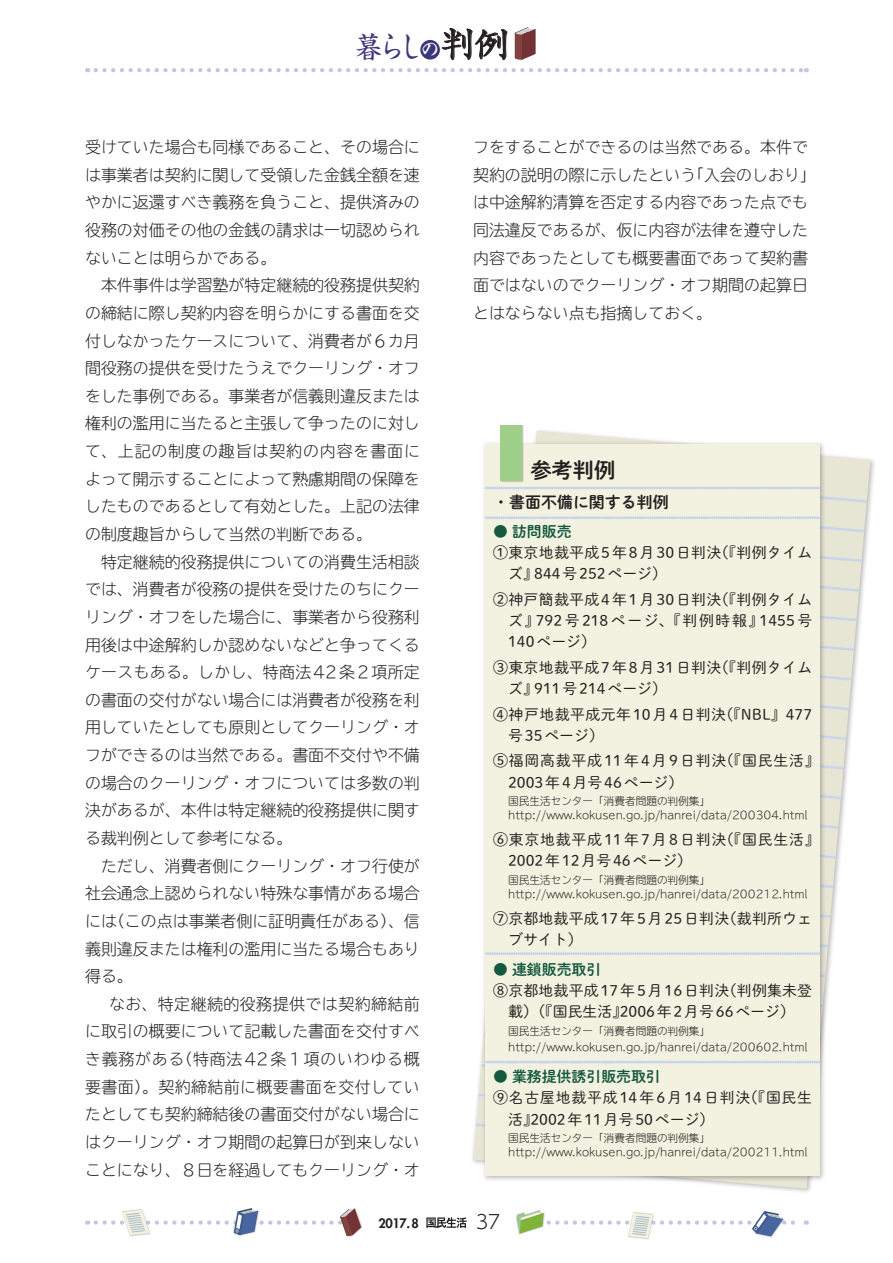
<style>
.page{position:relative;width:893px;height:1263px;background:#fff}
.page>*{position:absolute;margin:0;border:0;box-sizing:border-box;transform-origin:0 0}
.t1{font:31.95px "Sei Kai CB1 Std";color:#3b377b}
.t2{font:21.3px "Shuei M Go Std B";color:#231f20}
.t3{font:300 19.2px "UD Shin Go C Oniz Pr 6 N";color:#231f20}
.t4{font:300 15.9px/27.6px "TBUDR Go Std Super";color:#231f20;text-align:justify}
.t5{font:15.9px "Shuei M Go Std B";color:#231f20}
.t6{font:14.85px/21.3px "Shuei M Go Std L";letter-spacing:.02em;color:#231f20}
.t7{font:14.85px/21.3px "Shuei M Go Std L";letter-spacing:.055em;color:#231f20}
.t8{font:14.85px/21.3px "Shuei M Go Std L";letter-spacing:.05em;color:#231f20}
.t9{font:14.85px "Shuei M Go Std B";color:#145940}
.t10{font:800 12.75px "Futura Std";color:#231f20}
.t11{font:300 10.65px/13.8px "TBUDR Go Std Super";color:#231f20}
.s1{font-size:28.8px}
.s2{font-size:21.15px;color:#fff}
.s3{font-size:34.05px;color:#231f20}
.s4{font-size:35.1px;color:#231f20}
</style>
<div class="page">
<svg style="left:426px;top:1217px;width:41px;height:11px"></svg>
<svg style="left:96px;top:27px;width:711px;height:45px"></svg>
<div style="left:627px;top:1211px;width:27px;height:28px;background:#231f20;opacity:.3"></div>
<div style="left:515px;top:1209px;width:30px;height:26px;background:#231f20;opacity:.3"></div>
<svg style="left:517px;top:1210px;width:290px;height:28px"></svg>
<div style="left:339px;top:1207px;width:23px;height:30px;background:#231f20;opacity:.3"></div>
<svg style="left:96px;top:1208px;width:265px;height:29px"></svg>
<svg style="left:473px;top:431px;width:397px;height:758px"></svg>
<div style="left:485px;top:444px;width:335px;height:732px;background:#f3f1df"></div>
<div style="left:500px;top:425px;width:24px;height:58px;background:#231f20;opacity:.3"></div>
<div style="left:501px;top:425px;width:21px;height:55px;background:#9fd08a"></div>
<svg style="left:476px;top:471px;width:391px;height:684px"></svg>
<h1 class="t1" style="left:354px;top:23px;width:157px"><span class="s1">暮</span>らし<span class="s2">の</span><span class="s3">判</span><span class="s4">例</span></h1>
<p class="t4" style="left:85px;top:133px;width:336px">受けていた場合も同様であること、その場合には事業者は契約に関して受領した金銭全額を速やかに返還すべき義務を負うこと、提供済みの役務の対価その他の金銭の請求は一切認められないことは明らかである｡</p>
<p class="t4" style="left:85px;top:271px;width:336px;text-indent:16px">本件事件は学習塾が特定継続的役務提供契約の締結に際し契約内容を明らかにする書面を交付しなかったケースについて、消費者が６カ月間役務の提供を受けたうえでクーリング・オフをした事例である。事業者が信義則違反または権利の濫用に当たると主張して争ったのに対して、上記の制度の趣旨は契約の内容を書面によって開示することによって熟慮期間の保障をしたものであるとして有効とした｡上記の法律の制度趣旨からして当然の判断である｡</p>
<p class="t4" style="left:85px;top:547px;width:336px;text-indent:16px">特定継続的役務提供についての消費生活相談では、消費者が役務の提供を受けたのちにクーリング・オフをした場合に、事業者から役務利用後は中途解約しか認めないなどと争ってくるケースもある｡しかし、特商法 42条２項所定の書面の交付がない場合には消費者が役務を利用していたとしても原則としてクーリング・オフができるのは当然である｡書面不交付や不備の場合のクーリング・オフについては多数の判決があるが、本件は特定継続的役務提供に関する裁判例として参考になる｡</p>
<p class="t4" style="left:85px;top:851px;width:336px;text-indent:16px">ただし、消費者側にクーリング・オフ行使が社会通念上認められない特殊な事情がある場合には（この点は事業者側に証明責任がある）、信義則違反または権利の濫用に当たる場合もあり得る｡</p>
<p class="t4" style="left:85px;top:989px;width:336px;text-indent:24px">なお、特定継続的役務提供では契約締結前に取引の概要について記載した書面を交付すべき義務がある（特商法42条１項のいわゆる概要書面）。契約締結前に概要書面を交付していたとしても契約締結後の書面交付がない場合にはクーリング・オフ期間の起算日が到来しないことになり、８日を経過してもクーリング・オ</p>
<p class="t4" style="left:473px;top:133px;width:336px">フをすることができるのは当然である｡本件で契約の説明の際に示したという｢入会のしおり｣は中途解約清算を否定する内容であった点でも同法違反であるが、仮に内容が法律を遵守した内容であったとしても概要書面であって契約書面ではないのでクーリング・オフ期間の起算日とはならない点も指摘しておく｡</p>
<h2 class="t2" style="left:530px;top:454px;width:87px">参考判例</h2>
<p class="t5" style="left:493px;top:491px;width:177px">・書面不備に関する判例</p>
<p class="t9" style="left:493px;top:520px;width:80px">● 訪問販売</p>
<p class="t6" style="left:508px;top:541px;width:305px;text-indent:-15px">①東京地裁平成5 年 8 月 30 日判決（『判例タイムズ』844号252ページ）</p>
<p class="t6" style="left:508px;top:588px;width:306px;text-align:justify;text-indent:-15px">②神戸簡裁平成 4 年 1 月 30 日判決（『判例タイムズ』792号218ページ、『判例時報』1455号140ページ）</p>
<p class="t6" style="left:508px;top:656px;width:305px;text-indent:-15px">③東京地裁平成 7 年 8 月 31 日判決（『判例タイムズ』911号214ページ）</p>
<p class="t6" style="left:508px;top:703px;width:306px;text-indent:-15px">④神戸地裁平成元年10月4日判決（『NBL』477号35ページ）</p>
<p class="t7" style="left:508px;top:750px;width:313px;text-indent:-15px">⑤福岡高裁平成11年4月9日判決（『国民生活』<br>2003年4月号46ページ）</p>
<p class="t11" style="left:508px;top:794px;width:301px">国民生活センター「消費者問題の判例集」http://www.kokusen.go.jp/hanrei/data/200304.html</p>
<p class="t7" style="left:508px;top:828px;width:313px;text-indent:-15px">⑥東京地裁平成11年7月8日判決（『国民生活』<br>2002年12月号46ページ）</p>
<p class="t11" style="left:508px;top:873px;width:301px">国民生活センター「消費者問題の判例集」http://www.kokusen.go.jp/hanrei/data/200212.html</p>
<p class="t6" style="left:508px;top:907px;width:305px;text-indent:-15px">⑦京都地裁平成 17 年 5 月 25 日判決（裁判所ウェブサイト）</p>
<p class="t9" style="left:493px;top:958px;width:110px">● 連鎖販売取引</p>
<p class="t6" style="left:493px;top:979px;width:320px;text-align:center">⑧京都地裁平成 17 年 5 月 16 日判決（判例集未登載）（『国民生活』2006年2月号66ページ）</p>
<p class="t11" style="left:508px;top:1022px;width:301px;line-height:15.9px">国民生活センター「消費者問題の判例集」http://www.kokusen.go.jp/hanrei/data/200602.html</p>
<p class="t9" style="left:493px;top:1065px;width:169px">● 業務提供誘引販売取引</p>
<p class="t8" style="left:508px;top:1087px;width:305px;text-indent:-15px">⑨名古屋地裁平成14年6月14日判決（『国民生活』2002年11月号50ページ）</p>
<p class="t11" style="left:508px;top:1131px;width:301px">国民生活センター「消費者問題の判例集」http://www.kokusen.go.jp/hanrei/data/200211.html</p>
<p class="t10" style="left:378px;top:1215px;width:42px">2017.8</p>
<p class="t3" style="left:476px;top:1206px;width:26px">37</p>
</div>
